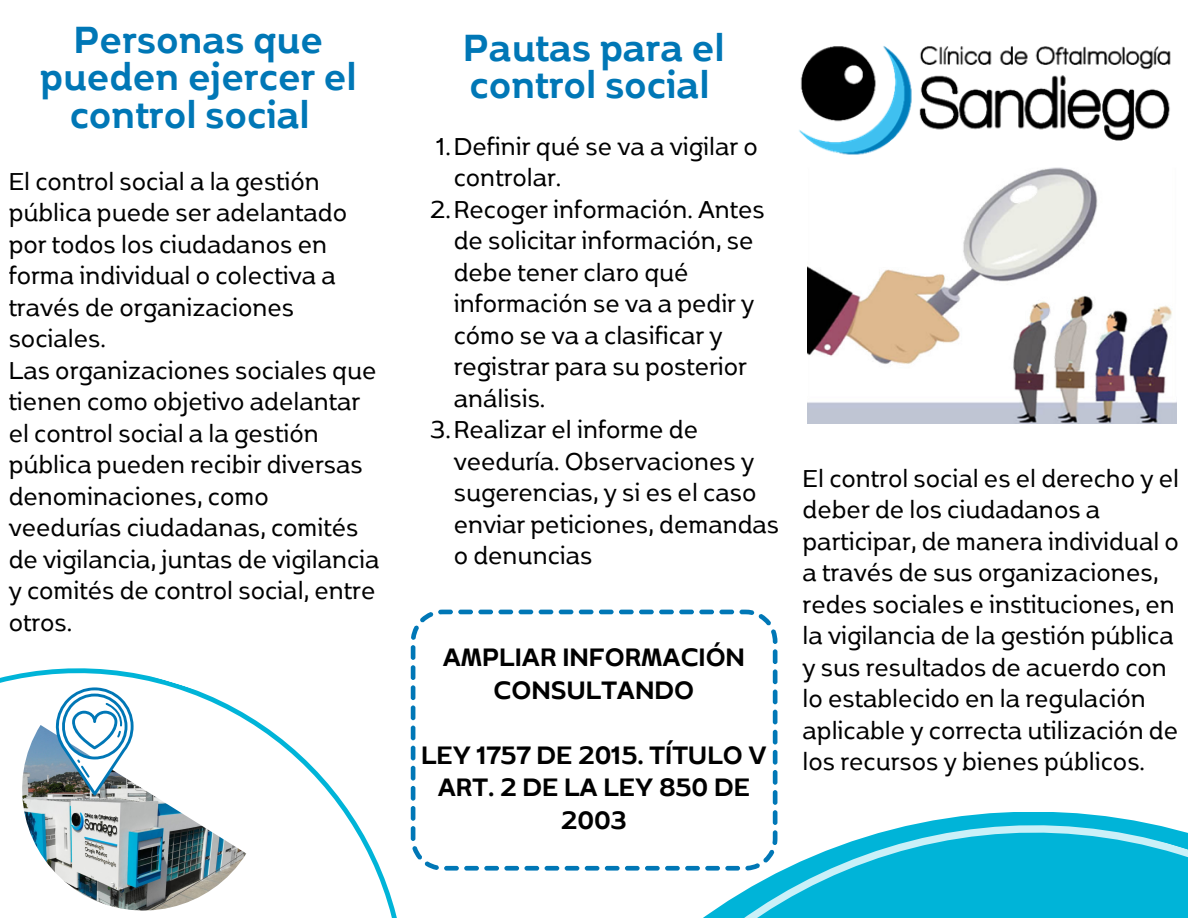
<style>
.page{position:relative;width:1188px;height:918px;background:#fff}
.page>*{position:absolute;margin:0;border:0;box-sizing:border-box;transform-origin:0 0}
.t1{font:600 45px/37.2px "Boriboon";color:#0077b6;text-align:center}
.t2{font:600 30px/32.7px "Boriboon";color:#000;text-align:center}
.t3{font:29.1px/31.5px "Boriboon";color:#000}
</style>
<div class="page">
<svg style="left:0;top:609px;width:488px;height:309px"></svg>
<div style="left:467px;top:812px;width:721px;height:106px;background:#fff"></div>
<img style="left:5px;top:725px;width:241px;height:193px">
<svg style="left:54px;top:685px;width:80px;height:110px"></svg>
<svg style="left:703px;top:701px;width:485px;height:217px"></svg>
<img style="left:799px;top:46px;width:372px;height:109px">
<img style="left:808px;top:167px;width:369px;height:256px">
<svg style="left:411px;top:610px;width:366px;height:261px"></svg>
<h1 class="t1" style="left:40px;top:19px;width:318px">Personas que pueden ejercer el control social</h1>
<p class="t3" style="left:9px;top:164px;width:372px">El control social a la gestión pública puede ser adelantado por todos los ciudadanos en forma individual o colectiva a través de organizaciones sociales.<br>Las organizaciones sociales que tienen como objetivo adelantar el control social a la gestión pública pueden recibir diversas denominaciones, como veedurías ciudadanas, comités de vigilancia, juntas de vigilancia y comités de control social, entre otros.</p>
<h1 class="t1" style="left:463px;top:27px;width:263px;text-align:left">Pautas para el control social</h1>
<p class="t3" style="left:436px;top:129px;width:323px">1.Definir qué se va a vigilar o</p>
<p class="t3" style="left:454px;top:161px;width:109px">controlar.</p>
<p class="t3" style="left:430px;top:192px;width:337px">2.Recoger información. Antes</p>
<p class="t3" style="left:454px;top:224px;width:301px">de solicitar información, se</p>
<p class="t3" style="left:454px;top:255px;width:236px">debe tener claro qué</p>
<p class="t3" style="left:454px;top:287px;width:302px">información se va a pedir y</p>
<p class="t3" style="left:454px;top:318px;width:270px">cómo se va a clasificar y</p>
<p class="t3" style="left:454px;top:350px;width:295px">registrar para su posterior</p>
<p class="t3" style="left:454px;top:381px;width:93px">análisis.</p>
<p class="t3" style="left:430px;top:413px;width:269px">3.Realizar el informe de</p>
<p class="t3" style="left:454px;top:444px;width:302px">veeduría. Observaciones y</p>
<p class="t3" style="left:454px;top:476px;width:304px">sugerencias, y si es el caso</p>
<p class="t3" style="left:454px;top:507px;width:327px">enviar peticiones, demandas</p>
<p class="t3" style="left:454px;top:539px;width:140px">o denuncias</p>
<p class="t2" style="left:443px;top:639px;width:304px">AMPLIAR INFORMACIÓN<br>CONSULTANDO</p>
<p class="t2" style="left:421px;top:737px;width:347px">LEY 1757 DE 2015. TÍTULO V<br>ART. 2 DE LA LEY 850 DE<br>2003</p>
<p class="t3" style="left:803px;top:461px;width:378px">El control social es el derecho y el deber de los ciudadanos a participar, de manera individual o a través de sus organizaciones, redes sociales e instituciones, en la vigilancia de la gestión pública y sus resultados de acuerdo con lo establecido en la regulación aplicable y correcta utilización de los recursos y bienes públicos.</p>
</div>
